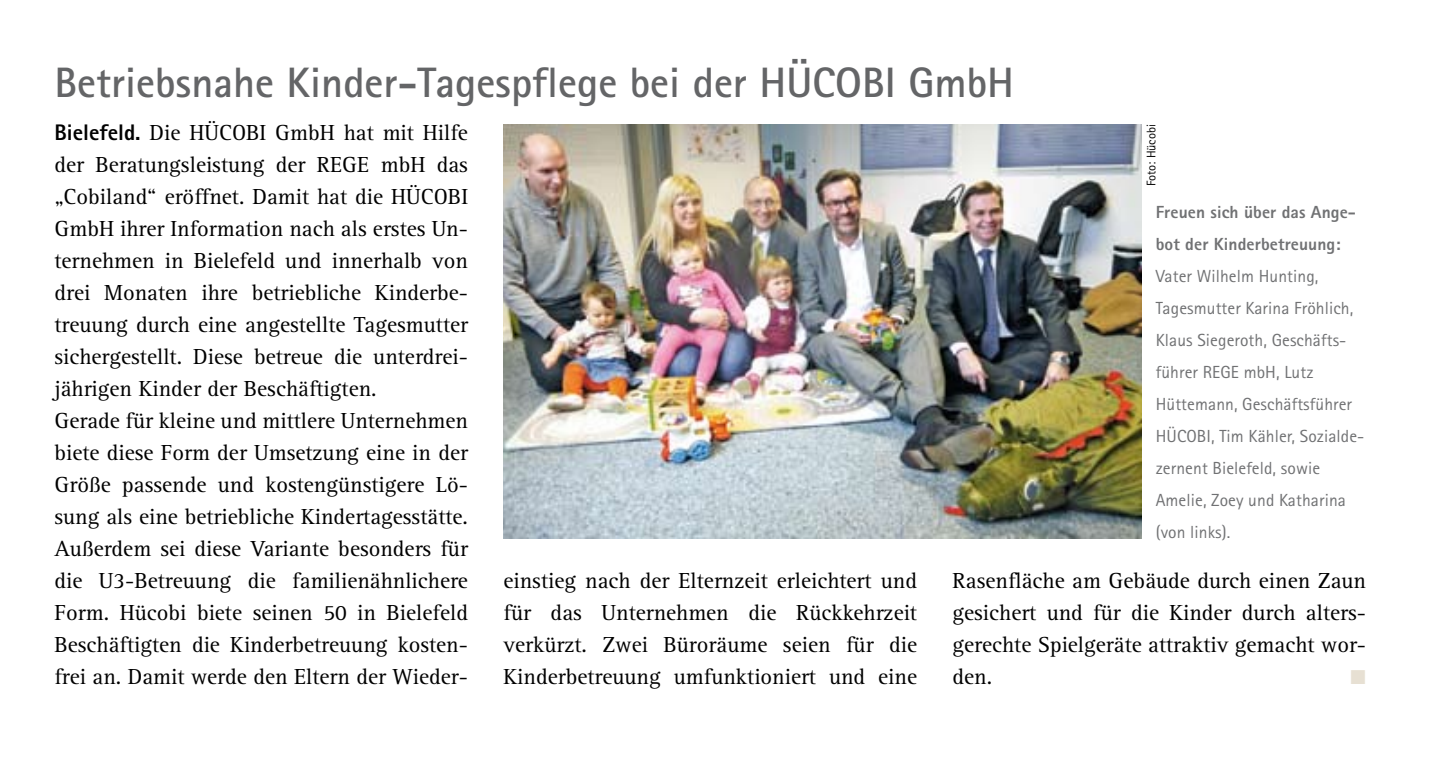
<style>
.page{position:relative;width:1443px;height:768px;background:#fff}
.page>*{position:absolute;margin:0;border:0;box-sizing:border-box;transform-origin:0 0}
.t1{font:700 42.5px "Rotis Sans Serif";color:#646567}
.t2{font:22.5px/32px "Rotis Serif";color:#000;text-align:justify}
.t3{font:20px "Zapf Dingbats";color:#e7e0d3}
.t4{font:17.5px/32px "Rotis Sans Serif";letter-spacing:.005em;color:#707173}
.t5{font:800 17.5px/32px "Rotis Sans Serif";letter-spacing:.005em;color:#707173}
.t6{font:12.5px "Rotis Sans Serif";color:#000}
.s1{font-family:"Rotis Sans Serif";font-weight:800}
</style>
<div class="page">
<img style="left:503px;top:124px;width:638px;height:414px">
<h1 class="t1" style="left:54px;top:55px;width:954px">Betriebsnahe Kinder-Tagespflege bei der HÜCOBI GmbH</h1>
<p class="t2" style="left:54px;top:117px;width:415px;text-align:left"><span class="s1">Bielefeld.</span> Die HÜCOBI GmbH hat mit Hilfe der Beratungsleistung der REGE mbH das „Cobiland“ eröffnet. Damit hat die HÜCOBI GmbH ihrer Information nach als erstes Un&shy;ternehmen in Bielefeld und innerhalb von drei Monaten ihre betriebliche Kinderbe&shy;treuung durch eine angestellte Tagesmutter sichergestellt. Diese betreue die unterdrei&shy;jährigen Kinder der Beschäftigten.<br>Gerade für kleine und mittlere Unternehmen biete diese Form der Umsetzung eine in der Größe passende und kostengünstigere Lö&shy;sung als eine betriebliche Kindertagesstätte.<br>Außerdem sei diese Variante besonders für die U3-Betreuung die familienähnlichere Form. Hücobi biete seinen 50 in Bielefeld Beschäftigten die Kinderbetreuung kosten&shy;frei an. Damit werde den Eltern der Wieder-</p>
<p class="t6" style="left:1143px;top:186px;width:64px;rotate:-90deg">Foto: Hücobi</p>
<p class="t5" style="left:1155px;top:195px;width:202px">Freuen sich über das Ange&shy;bot der Kinderbetreuung:</p>
<p class="t4" style="left:1155px;top:259px;width:210px">Vater Wilhelm Hunting,<br>Tagesmutter Karina Fröhlich,<br>Klaus Siegeroth, Geschäfts&shy;führer REGE mbH, Lutz<br>Hüttemann, Geschäftsführer<br>HÜCOBI, Tim Kähler, Sozialde&shy;zernent Bielefeld, sowie<br>Amelie, Zoey und Katharina (von links).</p>
<p class="t2" style="left:503px;top:564px;width:415px">einstieg nach der Elternzeit erleichtert und für das Unternehmen die Rückkehrzeit verkürzt. Zwei Büroräume seien für die Kinderbetreuung umfunktioniert und eine</p>
<p class="t2" style="left:952px;top:565px;width:415px">Rasenfläche am Gebäude durch einen Zaun gesichert und für die Kinder durch alters&shy;gerechte Spielgeräte attraktiv gemacht wor&shy;den.</p>
<p class="t3" style="left:1350px;top:667px;width:7px">■</p>
</div>
